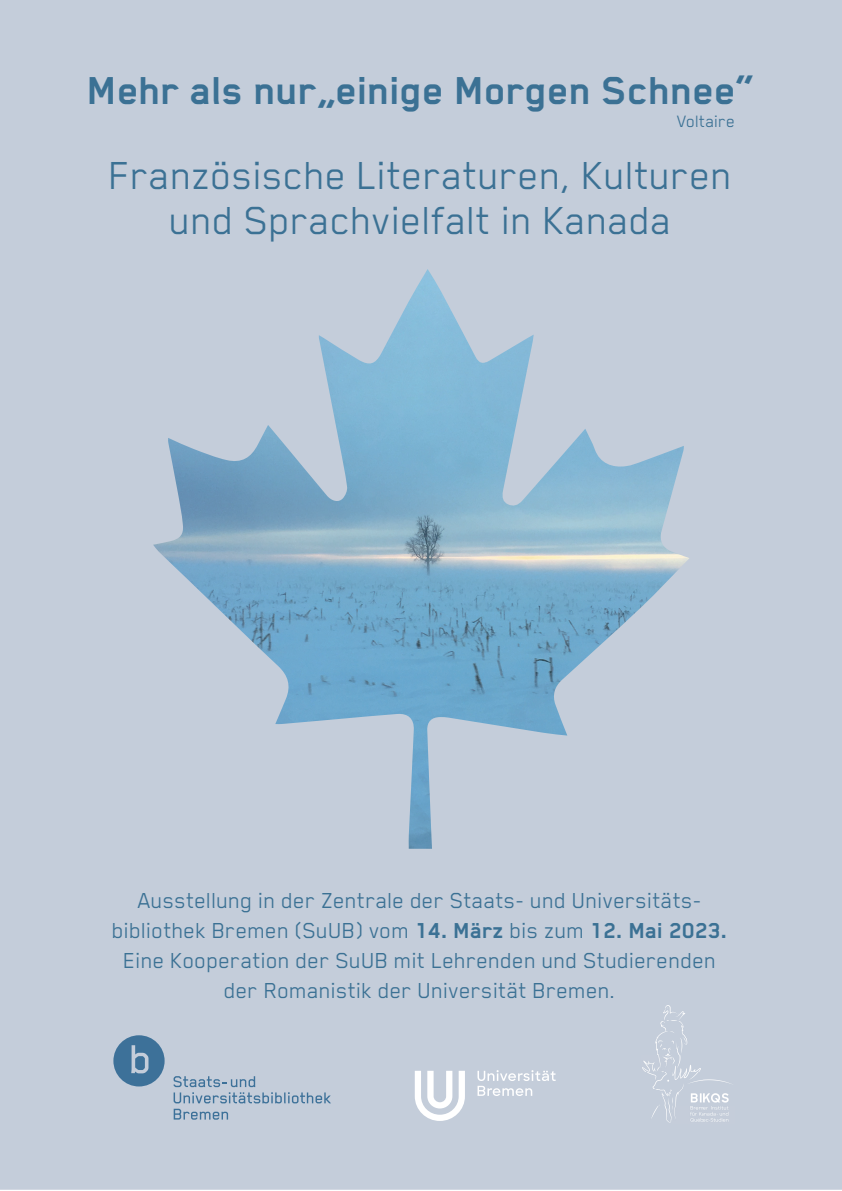
<style>
.page{position:relative;width:842px;height:1191px;background:#fff}
.page>*{position:absolute;margin:0;border:0;box-sizing:border-box;transform-origin:0 0}
.t1{font:45px/45px "Blender Pro";color:#3b7194;text-align:center}
.t2{font:700 45px "Blender Pro";color:#3b7194}
.t3{font:25px/30px "Blender Pro";color:#3b7194;text-align:center}
.t4{font:18.95px "Blender Pro";color:#3b7194}
.s1{font-weight:700}
</style>
<div class="page">
<div style="left:0;top:0;width:842px;height:1189px;background:#c4cdda"></div>
<img style="left:153px;top:269px;width:536px;height:579px">
<svg style="left:477px;top:1070px;width:79px;height:26px;background:#d1d7e2"></svg>
<svg style="left:415px;top:1070px;width:50px;height:51px"></svg>
<img style="left:641px;top:1004px;width:93px;height:119px">
<svg style="left:113px;top:1035px;width:52px;height:51px;background:#678dad"></svg>
<svg style="left:173px;top:1076px;width:158px;height:43px;background:#afbfd0"></svg>
<h1 class="t2" style="left:88px;top:66px;width:667px">Mehr als nur„einige Morgen Schnee“</h1>
<p class="t4" style="left:677px;top:111px;width:60px">Voltaire</p>
<h1 class="t1" style="left:109px;top:151px;width:625px">Französische Literaturen, Kulturen und Sprachvielfalt in Kanada</h1>
<p class="t3" style="left:112px;top:884px;width:617px">Ausstellung in der Zentrale der Staats- und Universitäts&shy;bibliothek Bremen (SuUB) vom <span class="s1">14. März</span> bis zum <span class="s1">12. Mai 2023.<br></span>Eine Kooperation der SuUB mit Lehrenden und Studierenden der Romanistik der Universität Bremen.</p>
</div>
